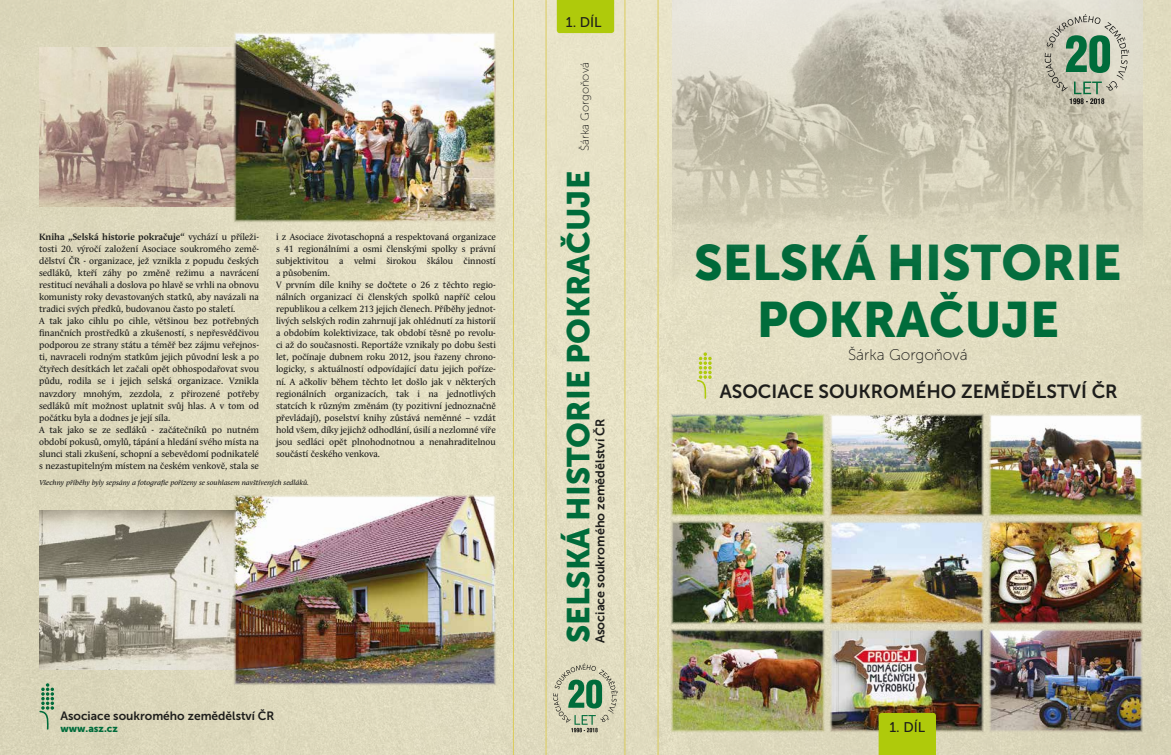
<style>
.page{position:relative;width:1171px;height:755px;background:#fff}
.page>*{position:absolute;margin:0;border:0;box-sizing:border-box;transform-origin:0 0}
.t1{font:49.4px/56.6px "Museo Sans 900";color:#006c3b;text-align:center}
.t2{font:31.5px "Museo Sans 900";color:#006c3b}
.t3{font:19px "Museo Sans 700";color:#1d1d1b}
.t4{font:15.4px "Museo Sans 100";color:#1d1d1b}
.t5{font:14px "Museo Sans 500";color:#1d1d1b}
.t6{font:12.6px "Museo Sans 700";color:#1d1d1b}
.t7{font:12px "Museo Sans 700";color:#1d1d1b}
.t8{font:11.5px "Museo Sans 100";color:#1d1d1b}
.t9{font:10px "Museo Sans 900";color:#006c3b}
.t10{font:9px/12px "Andulka Text Pro";color:#1d1d1b}
.t11{font:italic 7px "Andulka Text Pro";color:#1d1d1b}
.s1{font-weight:700}
</style>
<div class="page">
<div style="left:0;top:0;width:1171px;height:754px;background:#e1dcc1"></div>
<img style="left:39px;top:510px;width:194px;height:159px">
<img style="left:39px;top:47px;width:194px;height:159px">
<hr style="left:546px;top:0;width:1px;height:754px;background:#dbcc5d">
<hr style="left:513px;top:0;width:1px;height:754px;background:#dbcc5d">
<hr style="left:625px;top:0;width:1px;height:754px;background:#dbcc5d">
<hr style="left:658px;top:0;width:1px;height:754px;background:#dbcc5d">
<img style="left:673px;top:0;width:470px;height:280px">
<svg style="left:39px;top:682px;width:15px;height:47px"></svg>
<svg style="left:697px;top:352px;width:14px;height:46px"></svg>
<svg style="left:1044px;top:14px;width:85px;height:90px"></svg>
<svg style="left:553px;top:663px;width:65px;height:68px"></svg>
<img style="left:671px;top:413px;width:154px;height:103px">
<img style="left:671px;top:520px;width:154px;height:104px">
<img style="left:988px;top:413px;width:155px;height:103px">
<img style="left:829px;top:413px;width:154px;height:103px">
<img style="left:829px;top:628px;width:154px;height:104px">
<img style="left:988px;top:520px;width:155px;height:104px">
<img style="left:671px;top:628px;width:154px;height:104px">
<img style="left:829px;top:520px;width:154px;height:104px">
<img style="left:988px;top:628px;width:155px;height:104px">
<img style="left:233px;top:494px;width:263px;height:191px">
<img style="left:233px;top:31px;width:263px;height:191px">
<div style="left:878px;top:712px;width:58px;height:42px;background:#afca0b"></div>
<div style="left:557px;top:0;width:57px;height:33px;background:#afca0b"></div>
<p class="t10" style="left:39px;top:231px;width:221px"><span class="s1">Kniha „Selská historie pokračuje“</span> vychází u příleži&shy;tosti 20. výročí založení Asociace soukromého země&shy;dělství ČR - organizace, jež vznikla z popudu českých sedláků, kteří záhy po změně režimu a navrácení restitucí neváhali a doslova po hlavě se vrhli na obnovu komunisty roky devastovaných statků, aby navázali na tradici svých předků, budovanou často po staletí.<br>A tak jako cihlu po cihle, většinou bez potřebných finančních prostředků a zkušeností, s nepřesvědčivou podporou ze strany státu a téměř bez zájmu veřejnos&shy;ti, navraceli rodným statkům jejich původní lesk a po čtyřech desítkách let začali opět obhospodařovat svou půdu, rodila se i jejich selská organizace. Vznikla navzdory mnohým, zezdola, z přirozené potřeby sedláků mít možnost uplatnit svůj hlas. A v tom od počátku byla a dodnes je její síla.<br>A tak jako se ze sedláků - začátečníků po nutném období pokusů, omylů, tápání a hledání svého místa na slunci stali zkušení, schopní a sebevědomí podnikatelé s nezastupitelným místem na českém venkově, stala se</p>
<p class="t10" style="left:276px;top:231px;width:221px">i z Asociace životaschopná a respektovaná organizace s 41 regionálními a osmi členskými spolky s právní subjektivitou a velmi širokou škálou činností a působením.<br>V prvním díle knihy se dočtete o 26 z těchto regio&shy;nálních organizací či členských spolků napříč celou republikou a celkem 213 jejich členech. Příběhy jednot&shy;livých selských rodin zahrnují jak ohlédnutí za historií a obdobím kolektivizace, tak období těsně po revolu&shy;ci až do současnosti. Reportáže vznikaly po dobu šesti let, počínaje dubnem roku 2012, jsou řazeny chrono&shy;logicky, s aktuálností odpovídající datu jejich poříze&shy;ní. A ačkoliv během těchto let došlo jak v některých regionálních organizacích, tak i na jednotlivých statcích k různým změnám (ty pozitivní jednoznačně převládají), poselství knihy zůstává neměnné – vzdát hold všem, díky jejichž odhodlání, úsilí a nezlomné víře jsou sedláci opět plnohodnotnou a nenahraditelnou součástí českého venkova.</p>
<p class="t11" style="left:39px;top:478px;width:271px">Všechny příběhy byly sepsány a fotografie pořízeny se souhlasem navštívených sedláků.</p>
<h3 class="t7" style="left:60px;top:708px;width:215px">Asociace soukromého zemědělství ČR</h3>
<p class="t9" style="left:60px;top:722px;width:59px">WWW.ASZ.CZ</p>
<h3 class="t5" style="left:566px;top:14px;width:37px">1. díl</h3>
<p class="t8" style="left:579px;top:151px;width:91px;rotate:-90deg">šárka Gorgoňová</p>
<h2 class="t2" style="left:560px;top:642px;width:473px;rotate:-90deg">SELSKÁ HISTORIE POKRAČUJE</h2>
<h3 class="t6" style="left:593px;top:642px;width:226px;rotate:-90deg">Asociace soukromého zemědělství ČR</h3>
<h1 class="t1" style="left:694px;top:234px;width:429px">SELSKÁ HISTORIE<br>POKRAČUJE</h1>
<h3 class="t4" style="left:848px;top:346px;width:121px">šárka Gorgoňová</h3>
<h3 class="t3" style="left:720px;top:380px;width:399px">Asociace soukromého zemědělství ČR</h3>
<h3 class="t5" style="left:889px;top:718px;width:37px">1. díl</h3>
</div>
